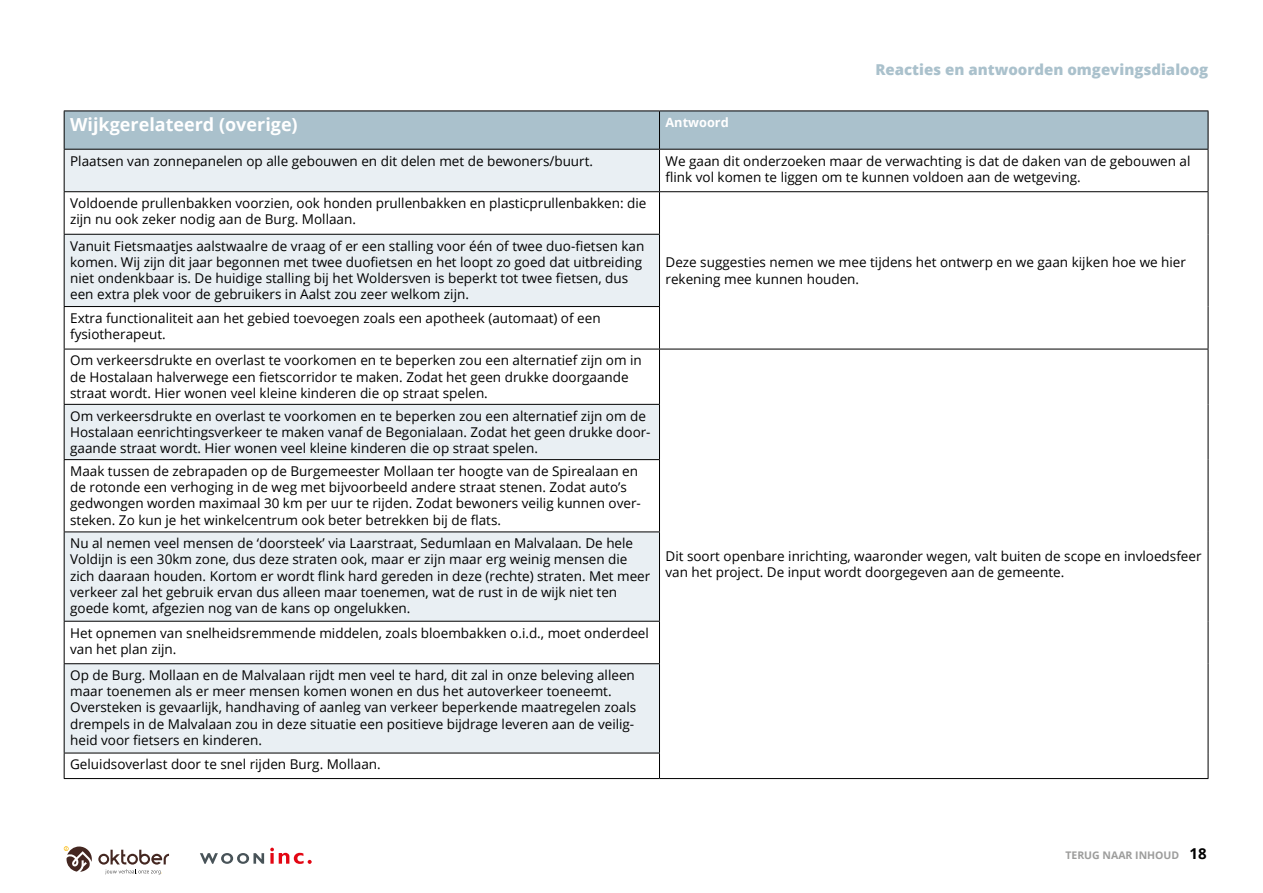
<style>
.page{position:relative;width:1263px;height:893px;background:#fff}
.page>*{position:absolute;margin:0;border:0;box-sizing:border-box;transform-origin:0 0}
.t1{font:700 18px "Open Sans";color:#fff}
.t2{font:800 15px "Open Sans";color:#aac1cc}
.t3{font:700 15px "Open Sans";color:#000}
.t4{font:13.5px/16.2px "Open Sans";color:#000}
.t5{font:700 12.75px "Open Sans";color:#fff}
.t6{font:700 10.5px "Open Sans";color:#9d9d9c}
</style>
<div class="page">
<svg style="left:200px;top:853px;width:64px;height:11px"></svg>
<svg style="left:270px;top:848px;width:42px;height:16px"></svg>
<svg style="left:64px;top:846px;width:28px;height:26px"></svg>
<svg style="left:98px;top:850px;width:71px;height:24px"></svg>
<div style="left:65px;top:112px;width:1143px;height:37px;background:#aac1cc"></div>
<svg style="left:65px;top:150px;width:594px;height:603px;fill:#e9eff3"></svg>
<svg style="left:660px;top:150px;width:548px;height:199px"></svg>
<div style="left:64px;top:234px;width:595px;height:73px;background:#e9eff3"></div>
<hr style="left:64px;top:111px;width:595px;height:1px;background:#000">
<hr style="left:64px;top:111px;width:1px;height:38px;background:#000">
<hr style="left:659px;top:111px;width:549px;height:1px;background:#000">
<hr style="left:659px;top:111px;width:1px;height:38px;background:#000">
<hr style="left:64px;top:150px;width:1px;height:41px;background:#000">
<hr style="left:659px;top:150px;width:1px;height:41px;background:#000">
<hr style="left:64px;top:192px;width:1px;height:42px;background:#000">
<hr style="left:659px;top:192px;width:1px;height:42px;background:#000">
<hr style="left:64px;top:235px;width:1px;height:71px;background:#000">
<hr style="left:659px;top:235px;width:1px;height:71px;background:#000">
<hr style="left:64px;top:307px;width:1px;height:42px;background:#000">
<hr style="left:659px;top:307px;width:1px;height:42px;background:#000">
<hr style="left:64px;top:349px;width:1px;height:55px;background:#000">
<hr style="left:659px;top:349px;width:1px;height:55px;background:#000">
<hr style="left:64px;top:405px;width:1px;height:54px;background:#000">
<hr style="left:659px;top:405px;width:1px;height:54px;background:#000">
<hr style="left:64px;top:460px;width:1px;height:71px;background:#000">
<hr style="left:659px;top:460px;width:1px;height:71px;background:#000">
<hr style="left:64px;top:532px;width:1px;height:89px;background:#000">
<hr style="left:659px;top:532px;width:1px;height:89px;background:#000">
<hr style="left:64px;top:622px;width:1px;height:41px;background:#000">
<hr style="left:659px;top:622px;width:1px;height:41px;background:#000">
<hr style="left:64px;top:664px;width:1px;height:89px;background:#000">
<hr style="left:659px;top:664px;width:1px;height:89px;background:#000">
<svg style="left:64px;top:754px;width:1px;height:24px"></svg>
<svg style="left:659px;top:754px;width:1px;height:24px"></svg>
<hr style="left:64px;top:149px;width:595px;height:1px;background:#000">
<hr style="left:64px;top:191px;width:595px;height:1px;background:#000">
<hr style="left:64px;top:234px;width:596px;height:1px;background:#000">
<hr style="left:64px;top:306px;width:596px;height:1px;background:#000">
<hr style="left:64px;top:349px;width:595px;height:1px;background:#000">
<hr style="left:64px;top:404px;width:596px;height:1px;background:#000">
<hr style="left:64px;top:459px;width:596px;height:1px;background:#000">
<hr style="left:64px;top:531px;width:596px;height:1px;background:#000">
<hr style="left:64px;top:621px;width:596px;height:1px;background:#000">
<hr style="left:64px;top:663px;width:596px;height:1px;background:#000">
<hr style="left:64px;top:753px;width:596px;height:1px;background:#000">
<hr style="left:64px;top:778px;width:595px;height:1px;background:#000">
<hr style="left:1208px;top:111px;width:1px;height:38px;background:#000">
<hr style="left:659px;top:149px;width:549px;height:1px;background:#000">
<hr style="left:1208px;top:150px;width:1px;height:41px;background:#000">
<hr style="left:659px;top:191px;width:549px;height:1px;background:#000">
<hr style="left:1208px;top:192px;width:1px;height:42px;background:#000">
<hr style="left:1208px;top:234px;width:1px;height:73px;background:#000">
<hr style="left:1208px;top:307px;width:1px;height:42px;background:#000">
<hr style="left:659px;top:349px;width:549px;height:1px;background:#000">
<hr style="left:1208px;top:349px;width:1px;height:55px;background:#000">
<hr style="left:1208px;top:404px;width:1px;height:56px;background:#000">
<hr style="left:1208px;top:460px;width:1px;height:72px;background:#000">
<hr style="left:1208px;top:532px;width:1px;height:89px;background:#000">
<hr style="left:1208px;top:621px;width:1px;height:43px;background:#000">
<hr style="left:1208px;top:664px;width:1px;height:89px;background:#000">
<svg style="left:1208px;top:753px;width:1px;height:25px"></svg>
<hr style="left:659px;top:778px;width:549px;height:1px;background:#000">
<p class="t2" style="left:875px;top:58px;width:334px">Reacties en antwoorden omgevingsdialoog</p>
<h1 class="t1" style="left:70px;top:111px;width:229px">Wijkgerelateerd (overige)</h1>
<p class="t5" style="left:665px;top:113px;width:65px">Antwoord</p>
<p class="t4" style="left:70px;top:152px;width:524px">Plaatsen van zonnepanelen op alle gebouwen en dit delen met de bewoners/buurt.</p>
<p class="t4" style="left:665px;top:152px;width:526px">We gaan dit onderzoeken maar de verwachting is dat de daken van de gebouwen al flink vol komen te liggen om te kunnen voldoen aan de wetgeving.</p>
<p class="t4" style="left:70px;top:195px;width:578px">Voldoende prullenbakken voorzien, ook honden prullenbakken en plasticprullenbakken: die zijn nu ook zeker nodig aan de Burg. Mollaan.</p>
<p class="t4" style="left:665px;top:254px;width:522px">Deze suggesties nemen we mee tijdens het ontwerp en we gaan kijken hoe we hier rekening mee kunnen houden.</p>
<p class="t4" style="left:70px;top:237px;width:576px">Vanuit Fietsmaatjes aalstwaalre de vraag of er een stalling voor één of twee duo-fietsen kan komen. Wij zijn dit jaar begonnen met twee duofietsen en het loopt zo goed dat uitbreiding niet ondenkbaar is. De huidige stalling bij het Woldersven is beperkt tot twee fietsen, dus een extra plek voor de gebruikers in Aalst zou zeer welkom zijn.</p>
<p class="t4" style="left:70px;top:310px;width:532px">Extra functionaliteit aan het gebied toevoegen zoals een apotheek (automaat) of een fysiotherapeut.</p>
<p class="t4" style="left:70px;top:352px;width:573px">Om verkeersdrukte en overlast te voorkomen en te beperken zou een alternatief zijn om in de Hostalaan halverwege een fietscorridor te maken. Zodat het geen drukke doorgaande straat wordt. Hier wonen veel kleine kinderen die op straat spelen.</p>
<p class="t4" style="left:70px;top:407px;width:582px">Om verkeersdrukte en overlast te voorkomen en te beperken zou een alternatief zijn om de<br>Hostalaan eenrichtingsverkeer te maken vanaf de Begonialaan. Zodat het geen drukke door&shy;gaande straat wordt. Hier wonen veel kleine kinderen die op straat spelen.</p>
<p class="t4" style="left:70px;top:463px;width:572px">Maak tussen de zebrapaden op de Burgemeester Mollaan ter hoogte van de Spirealaan en de rotonde een verhoging in de weg met bijvoorbeeld andere straat stenen. Zodat auto’s gedwongen worden maximaal 30 km per uur te rijden. Zodat bewoners veilig kunnen over&shy;steken. Zo kun je het winkelcentrum ook beter betrekken bij de flats.</p>
<p class="t4" style="left:70px;top:535px;width:582px">Nu al nemen veel mensen de ‘doorsteek’ via Laarstraat, Sedumlaan en Malvalaan. De hele Voldijn is een 30km zone, dus deze straten ook, maar er zijn maar erg weinig mensen die zich daaraan houden. Kortom er wordt flink hard gereden in deze (rechte) straten. Met meer verkeer zal het gebruik ervan dus alleen maar toenemen, wat de rust in de wijk niet ten goede komt, afgezien nog van de kans op ongelukken.</p>
<p class="t4" style="left:70px;top:624px;width:580px">Het opnemen van snelheidsremmende middelen, zoals bloembakken o.i.d., moet onderdeel van het plan zijn.</p>
<p class="t4" style="left:70px;top:667px;width:568px">Op de Burg. Mollaan en de Malvalaan rijdt men veel te hard, dit zal in onze beleving alleen maar toenemen als er meer mensen komen wonen en dus het autoverkeer toeneemt.<br>Oversteken is gevaarlijk, handhaving of aanleg van verkeer beperkende maatregelen zoals drempels in de Malvalaan zou in deze situatie een positieve bijdrage leveren aan de veilig&shy;heid voor fietsers en kinderen.</p>
<p class="t4" style="left:70px;top:756px;width:312px">Geluidsoverlast door te snel rijden Burg. Mollaan.</p>
<p class="t4" style="left:665px;top:547px;width:537px">Dit soort openbare inrichting, waaronder wegen, valt buiten de scope en invloedsfeer van het project. De input wordt doorgegeven aan de gemeente.</p>
<p class="t6" style="left:1065px;top:848px;width:115px">TERUG NAAR INHOUD</p>
<p class="t3" style="left:1189px;top:843px;width:19px">18</p>
</div>
